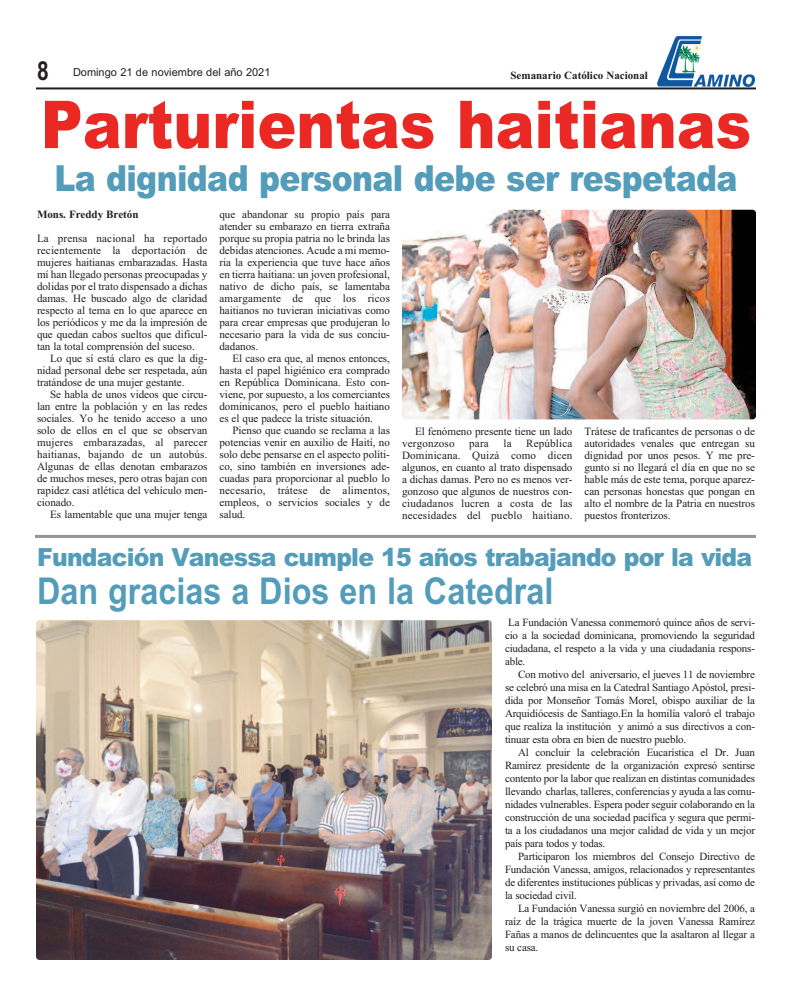
<style>
.page{position:relative;width:792px;height:1008px;background:#fff}
.page>*{position:absolute;margin:0;border:0;box-sizing:border-box;transform-origin:0 0}
.t1{font:900 66px "Arial";color:#ea2924;scale:.88 1}
.t2{font:700 37px "Arial";color:#539cba;scale:.88 1}
.t3{font:900 36px "Arial";letter-spacing:-.02em;color:#539cba;scale:.88 1}
.t4{font:700 26.2px "Arial";color:#231f20;scale:.8 1}
.t5{font:900 25px "Arial";letter-spacing:-.035em;color:#539cba;scale:.94 1}
.t6{font:11.1px/12px "Times New Roman";letter-spacing:-.005em;color:#231f20;text-align:justify}
.t7{font:700 11.1px "Times New Roman";letter-spacing:-.005em;color:#231f20}
.t8{font:11px/13px "Times New Roman";letter-spacing:-.015em;color:#231f20;text-align:justify}
.t9{font:11px "Arial";color:#231f20}
.t10{font:700 11px "Times New Roman";color:#231f20}
</style>
<div class="page">
<hr style="left:36px;top:87px;width:720px;height:2px;background:#231f20">
<img style="left:402px;top:210px;width:354px;height:209px;border-radius:4px">
<img style="left:36px;top:620px;width:456px;height:340px;border-radius:4px">
<img style="left:657px;top:36px;width:97px;height:51px">
<hr style="left:35px;top:535px;width:721px;height:3px;background:#939598">
<h3 class="t4" style="left:37px;top:56px;width:16px">8</h3>
<p class="t9" style="left:73px;top:66px;width:199px">Domingo 21 de noviembre del año 2021</p>
<p class="t10" style="left:511px;top:69px;width:139px">Semanario Católico Nacional</p>
<h1 class="t1" style="left:41px;top:87px;width:809px">Parturientas haitianas</h1>
<h3 class="t3" style="left:54px;top:158px;width:778px">La dignidad personal debe ser respetada</h3>
<p class="t7" style="left:37px;top:208px;width:103px">Mons. Freddy Bretón</p>
<p class="t6" style="left:37px;top:233px;width:172px">La prensa nacional ha reportado recientemente la deportación de mujeres haitianas embarazadas. Hasta mí han llegado personas preocupadas y dolidas por el trato dispensado a dichas damas. He buscado algo de claridad respecto al tema en lo que aparece en los periódicos y me da la impresión de que quedan cabos sueltos que dificul&shy;tan la total comprensión del suceso.</p>
<p class="t6" style="left:37px;top:353px;width:172px;text-indent:13px">Lo que sí está claro es que la dig&shy;nidad personal debe ser respetada, aún tratándose de una mujer gestante.</p>
<p class="t6" style="left:37px;top:389px;width:172px;text-indent:13px">Se habla de unos videos que circu&shy;lan entre la población y en las redes sociales. Yo he tenido acceso a uno solo de ellos en el que se observan mujeres embarazadas, al parecer haitianas, bajando de un autobús.<br>Algunas de ellas denotan embarazos de muchos meses, pero otras bajan con rapidez casi atlética del vehículo men&shy;cionado.</p>
<p class="t6" style="left:50px;top:509px;width:159px">Es lamentable que una mujer tenga</p>
<p class="t6" style="left:220px;top:209px;width:172px">que abandonar su propio país para atender su embarazo en tierra extraña porque su propia patria no le brinda las debidas atenciones. Acude a mi memo&shy;ria la experiencia que tuve hace años en tierra haitiana: un joven profesional, nativo de dicho país, se lamentaba amargamente de que los ricos haitianos no tuvieran iniciativas como para crear empresas que produjeran lo necesario para la vida de sus conciu&shy;dadanos.</p>
<p class="t6" style="left:220px;top:353px;width:172px;text-indent:13px">El caso era que, al menos entonces, hasta el papel higiénico era comprado en República Dominicana. Esto con&shy;viene, por supuesto, a los comerciantes dominicanos, pero el pueblo haitiano es el que padece la triste situación.</p>
<p class="t6" style="left:220px;top:425px;width:172px;text-indent:13px">Pienso que cuando se reclama a las potencias venir en auxilio de Haití, no solo debe pensarse en el aspecto políti&shy;co, sino también en inversiones ade&shy;cuadas para proporcionar al pueblo lo necesario, trátese de alimentos, empleos, o servicios sociales y de salud.</p>
<p class="t6" style="left:402px;top:425px;width:172px;text-indent:13px">El fenómeno presente tiene un lado vergonzoso</p>
<p class="t6" style="left:402px;top:437px;width:172px;text-indent:124px">República Dominicana. Quizá como dicen algunos, en cuanto al trato dispensado a dichas damas. Pero no es menos ver&shy;gonzoso que algunos de nuestros con&shy;ciudadanos lucren a costa de las necesidades del pueblo haitiano.</p>
<p class="t6" style="left:469px;top:437px;width:21px">para</p>
<p class="t6" style="left:503px;top:437px;width:10px">la</p>
<p class="t6" style="left:585px;top:425px;width:172px">Trátese de traficantes de personas o de autoridades venales que entregan su dignidad por unos pesos. Y me pre&shy;gunto si no llegará el día en que no se hable más de este tema, porque aparez&shy;can personas honestas que pongan en alto el nombre de la Patria en nuestros puestos fronterizos.</p>
<h3 class="t5" style="left:37px;top:543px;width:762px">Fundación Vanessa cumple 15 años trabajando por la vida</h3>
<h2 class="t2" style="left:37px;top:570px;width:588px">Dan gracias a Dios en la Catedral</h2>
<p class="t8" style="left:505px;top:615px;width:252px">La Fundación Vanessa conmemoró quince años de servi&shy;cio a la sociedad dominicana, promoviendo la seguridad ciudadana, el respeto a la vida y una ciudadanía respons&shy;able.</p>
<p class="t8" style="left:505px;top:667px;width:252px;text-indent:13px">Con motivo del aniversario, el jueves 11 de noviembre se celebró una misa en la Catedral Santiago Apóstol, presi&shy;dida por Monseñor Tomás Morel, obispo auxiliar de la Arquidiócesis de Santiago.En la homilía valoró el trabajo que realiza la institución y animó a sus directivos a con&shy;tinuar esta obra en bien de nuestro pueblo.</p>
<p class="t8" style="left:505px;top:745px;width:252px;text-indent:13px">Al concluir la celebración Eucarística el Dr. Juan Ramírez presidente de la organización expresó sentirse contento por la labor que realizan en distintas comunidades llevando charlas, talleres, conferencias y ayuda a las comu&shy;nidades vulnerables. Espera poder seguir colaborando en la construcción de una sociedad pacífica y segura que permi&shy;ta a los ciudadanos una mejor calidad de vida y un mejor país para todos y todas.</p>
<p class="t8" style="left:505px;top:849px;width:252px;text-indent:13px">Participaron los miembros del Consejo Directivo de Fundación Vanessa, amigos, relacionados y representantes de diferentes instituciones públicas y privadas, así como de la sociedad civil.</p>
<p class="t8" style="left:505px;top:901px;width:252px;text-indent:13px">La Fundación Vanessa surgió en noviembre del 2006, a raíz de la trágica muerte de la joven Vanessa Ramírez Fañas a manos de delincuentes que la asaltaron al llegar a su casa.</p>
</div>
